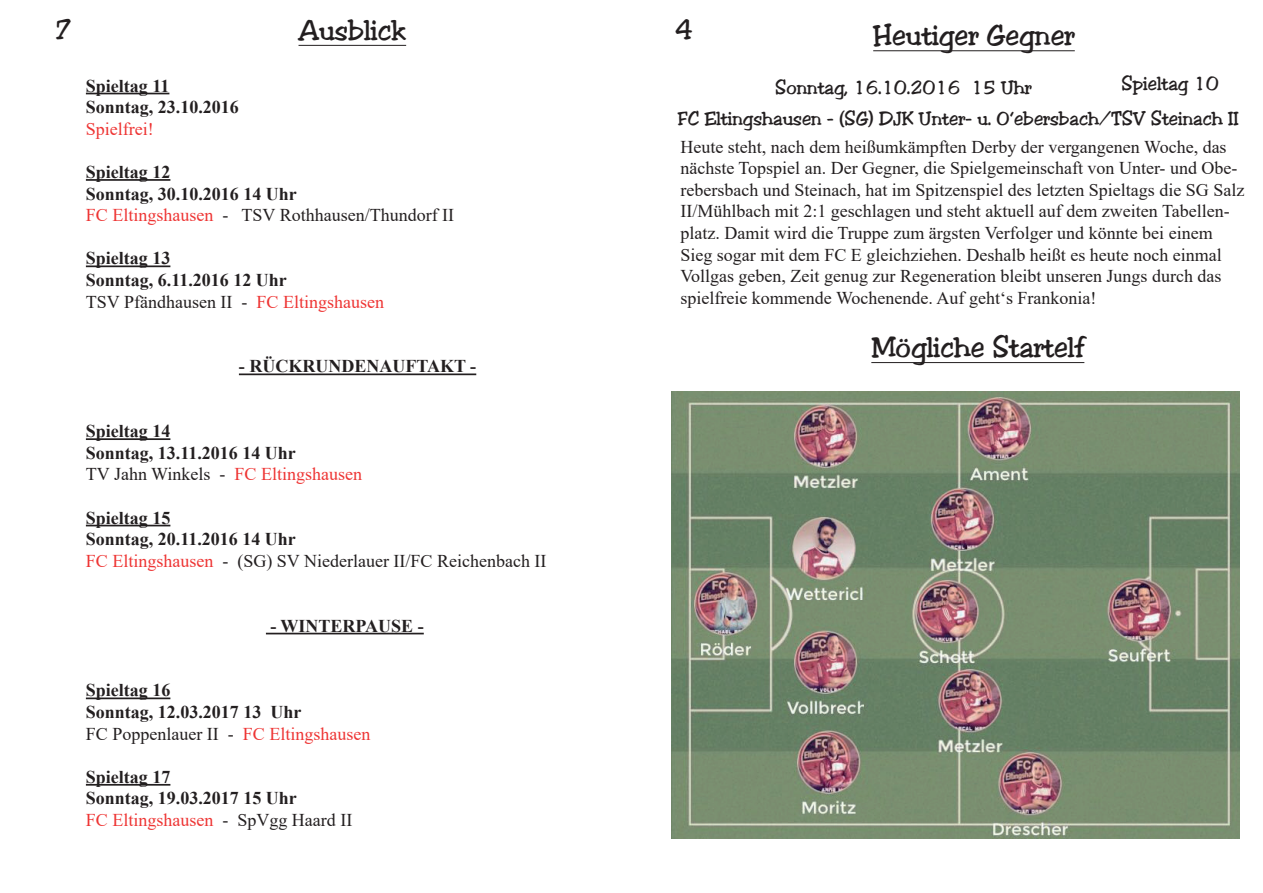
<style>
.page{position:relative;width:1263px;height:893px;background:#fff}
.page>*{position:absolute;margin:0;border:0;box-sizing:border-box;transform-origin:0 0}
.t1{font:27px "Toledo";color:#231f20}
.t2{font:18px/21.6px "Times New Roman";color:#231f20}
.t3{font:700 18px/21.6px "Times New Roman";color:#231f20}
.t4{font:18px/30.9px "Toledo";color:#231f20}
.t5{font:18px "Times New Roman";color:#ee3534}
.s1{font-weight:400;color:#ee3534}
.s2{font-weight:400}
.s3{font-weight:700}
.s4{color:#ee3534}
</style>
<div class="page">
<hr style="left:873px;top:50px;width:202px;height:1px;background:#231f20">
<hr style="left:871px;top:362px;width:213px;height:1px;background:#231f20">
<hr style="left:298px;top:45px;width:108px;height:1px;background:#231f20">
<hr style="left:86px;top:93px;width:83px;height:1px;background:#231f20">
<hr style="left:86px;top:179px;width:84px;height:2px;background:#231f20">
<hr style="left:86px;top:265px;width:84px;height:2px;background:#231f20">
<hr style="left:239px;top:373px;width:237px;height:2px;background:#231f20">
<hr style="left:86px;top:438px;width:84px;height:2px;background:#231f20">
<hr style="left:86px;top:525px;width:84px;height:1px;background:#231f20">
<hr style="left:266px;top:633px;width:158px;height:1px;background:#231f20">
<hr style="left:86px;top:697px;width:84px;height:2px;background:#231f20">
<hr style="left:86px;top:784px;width:84px;height:2px;background:#231f20">
<img style="left:671px;top:391px;width:568px;height:448px">
<h1 class="t1" style="left:54px;top:13px;width:20px">7</h1>
<h1 class="t1" style="left:298px;top:13px;width:109px">Ausblick</h1>
<h1 class="t1" style="left:674px;top:13px;width:20px">4</h1>
<p class="t3" style="left:86px;top:74px;width:155px">Spieltag 11<br>Sonntag, 23.10.2016</p>
<p class="t5" style="left:86px;top:116px;width:69px">Spielfrei!</p>
<p class="t3" style="left:86px;top:161px;width:370px">Spieltag 12<br>Sonntag, 30.10.2016 14 Uhr<br><span class="s1">FC Eltingshausen</span> <span class="s2">- TSV Rothhausen/Thundorf II</span></p>
<p class="t3" style="left:86px;top:247px;width:300px">Spieltag 13<br>Sonntag, 6.11.2016 12 Uhr<br><span class="s2">TSV Pfändhausen II -</span> <span class="s1">FC Eltingshausen</span></p>
<h1 class="t1" style="left:873px;top:19px;width:203px">Heutiger Gegner</h1>
<p class="t4" style="left:1121px;top:69px;width:99px">Spieltag 10</p>
<p class="t4" style="left:678px;top:73px;width:562px;text-indent:97px">Sonntag, 16.10.2016 15 Uhr<br>FC Eltingshausen - (SG) DJK Unter- u. O‘ebersbach/TSV Steinach II</p>
<p class="t2" style="left:680px;top:135px;width:565px">Heute steht, nach dem heißumkämpften Derby der vergangenen Woche, das nächste Topspiel an. Der Gegner, die Spielgemeinschaft von Unter- und Obe&shy;rebersbach und Steinach, hat im Spitzenspiel des letzten Spieltags die SG Salz II/Mühlbach mit 2:1 geschlagen und steht aktuell auf dem zweiten Tabellen&shy;platz. Damit wird die Truppe zum ärgsten Verfolger und könnte bei einem Sieg sogar mit dem FC E gleichziehen. Deshalb heißt es heute noch einmal Vollgas geben, Zeit genug zur Regeneration bleibt unseren Jungs durch das spielfreie kommende Wochenende. Auf geht‘s Frankonia!</p>
<p class="t3" style="left:239px;top:355px;width:239px">- RÜCKRUNDENAUFTAKT -</p>
<p class="t3" style="left:86px;top:420px;width:278px">Spieltag 14<br>Sonntag, 13.11.2016 14 Uhr<br><span class="s2">TV Jahn Winkels -</span> <span class="s1">FC Eltingshausen</span></p>
<p class="t2" style="left:86px;top:506px;width:462px"><span class="s3">Spieltag 15<br>Sonntag, 20.11.2016 14 Uhr<br></span><span class="s4">FC Eltingshausen</span> - (SG) SV Niederlauer II/FC Reichenbach II</p>
<p class="t3" style="left:270px;top:614px;width:155px">- WINTERPAUSE -</p>
<p class="t3" style="left:86px;top:679px;width:286px">Spieltag 16<br>Sonntag, 12.03.2017 13 Uhr<br><span class="s2">FC Poppenlauer II -</span> <span class="s1">FC Eltingshausen</span></p>
<p class="t3" style="left:86px;top:765px;width:268px">Spieltag 17<br>Sonntag, 19.03.2017 15 Uhr<br><span class="s1">FC Eltingshausen</span> <span class="s2">- SpVgg Haard II</span></p>
<h1 class="t1" style="left:871px;top:331px;width:215px">Mögliche Startelf</h1>
</div>
